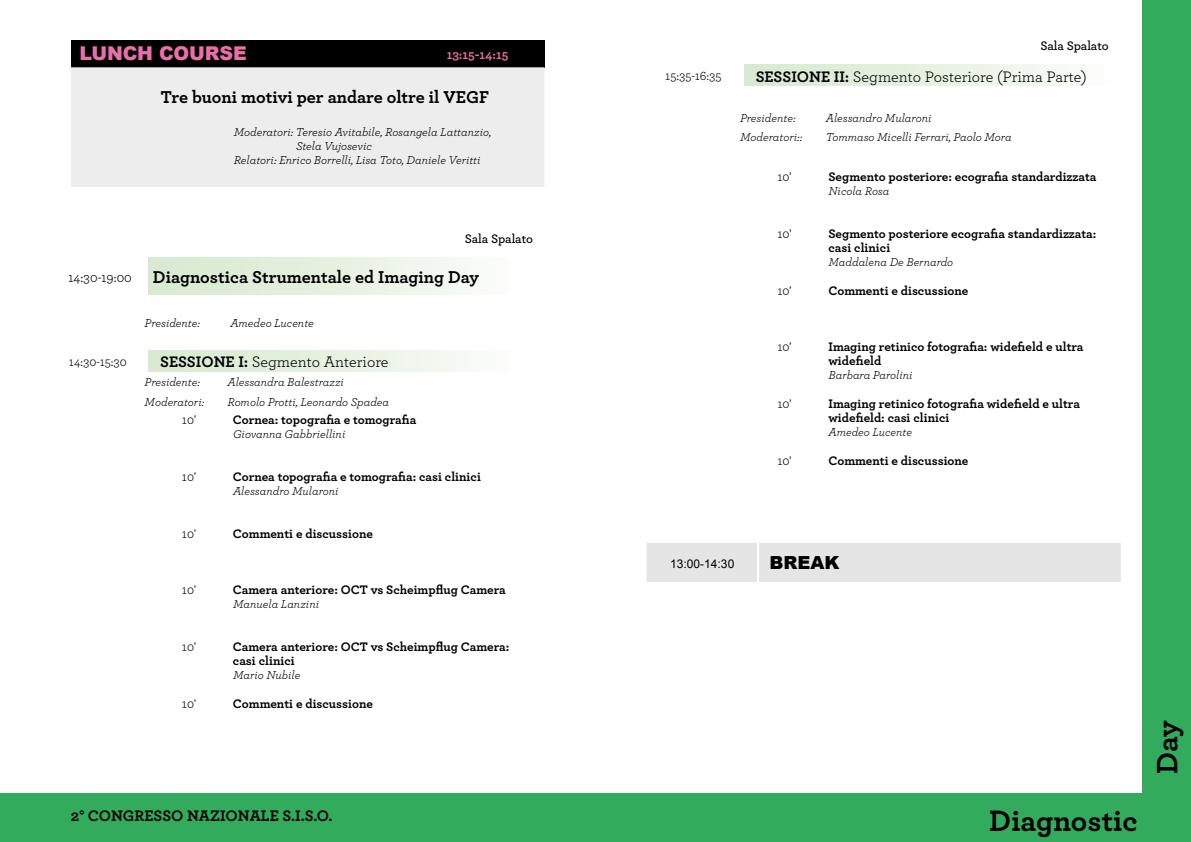
<style>
.page{position:relative;width:1191px;height:842px;background:#fff}
.page>*{position:absolute;margin:0;border:0;box-sizing:border-box;transform-origin:0 0}
.t1{font:700 31px "Archer";color:#000}
.t2{font:900 19px "Arial";letter-spacing:-.01em;color:#ea6ea7}
.t3{font:700 18px "Archer";color:#000}
.t4{font:900 18px "Arial";color:#000}
.t5{font:16px "Archer";color:#000}
.t6{font:700 16px "Archer";color:#000}
.t7{font:700 13px/14px "Archer";color:#000}
.t8{font:13px "Archer";color:#000}
.t9{font:600 13px "Archer";letter-spacing:-.01em;color:#000}
.t10{font:700 13px "Archer";color:#ea6ea7}
.t11{font:italic 12px "Archer";color:#000}
.t12{font:12px "Arial";color:#000}
.s1{font-weight:400;font-size:14px}
.s2{font-weight:700}
</style>
<div class="page">
<div style="left:1142px;top:0;width:49px;height:842px;background:#32ac5c"></div>
<div style="left:0;top:794px;width:1191px;height:48px;background:#32ac5c"></div>
<div style="left:149px;top:258px;width:375px;height:36px;background:linear-gradient(to right,#d6e8cd,#fbfdfb)"></div>
<div style="left:149px;top:350px;width:375px;height:21px;background:linear-gradient(to right,#d6e8cd,#fbfdfb)"></div>
<div style="left:71px;top:40px;width:335px;height:27px;background:#000"></div>
<div style="left:406px;top:40px;width:138px;height:27px;background:#000"></div>
<div style="left:71px;top:67px;width:473px;height:120px;background:#ededed"></div>
<div style="left:744px;top:65px;width:376px;height:21px;background:linear-gradient(to right,#d6e8cd,#fbfdfb)"></div>
<div style="left:646px;top:543px;width:474px;height:39px;background:#e5e5e5"></div>
<hr style="left:757px;top:543px;width:2px;height:39px;background:#fff">
<h2 class="t2" style="left:79px;top:40px;width:169px">LUNCH COURSE</h2>
<p class="t10" style="left:447px;top:44px;width:63px">13:15-14:15</p>
<h3 class="t3" style="left:161px;top:83px;width:330px">Tre buoni motivi per andare oltre il VEGF</h3>
<p class="t11" style="left:234px;top:124px;width:259px">Moderatori: Teresio Avitabile, Rosangela Lattanzio,</p>
<p class="t11" style="left:296px;top:138px;width:77px">Stela Vujosevic</p>
<p class="t11" style="left:234px;top:152px;width:248px">Relatori: Enrico Borrelli, Lisa Toto, Daniele Veritti</p>
<p class="t9" style="left:465px;top:229px;width:70px">Sala Spalato</p>
<h3 class="t3" style="left:68px;top:263px;width:412px"><span class="s1">14:30-19:00</span> Diagnostica Strumentale ed Imaging Day</h3>
<p class="t11" style="left:145px;top:315px;width:57px">Presidente:</p>
<p class="t11" style="left:230px;top:315px;width:85px">Amedeo Lucente</p>
<p class="t8" style="left:69px;top:352px;width:60px">14:30-15:30</p>
<p class="t5" style="left:160px;top:351px;width:230px"><span class="s2">SESSIONE I:</span> Segmento Anteriore</p>
<p class="t11" style="left:145px;top:373px;width:57px">Presidente:</p>
<p class="t11" style="left:227px;top:373px;width:118px">Alessandra Balestrazzi</p>
<p class="t11" style="left:145px;top:393px;width:61px">Moderatori:</p>
<p class="t11" style="left:227px;top:393px;width:163px">Romolo Protti, Leonardo Spadea</p>
<p class="t8" style="left:182px;top:411px;width:16px">10'</p>
<p class="t7" style="left:233px;top:412px;width:185px">Cornea: topografia e tomografia</p>
<p class="t11" style="left:233px;top:426px;width:114px">Giovanna Gabbriellini</p>
<p class="t8" style="left:182px;top:468px;width:16px">10'</p>
<p class="t7" style="left:233px;top:469px;width:249px">Cornea topografia e tomografia: casi clinici</p>
<p class="t11" style="left:233px;top:483px;width:107px">Alessandro Mularoni</p>
<p class="t8" style="left:182px;top:524px;width:16px">10'</p>
<p class="t7" style="left:233px;top:525px;width:141px">Commenti e discussione</p>
<p class="t8" style="left:182px;top:581px;width:16px">10'</p>
<p class="t7" style="left:233px;top:582px;width:274px">Camera anteriore: OCT vs Scheimpflug Camera</p>
<p class="t11" style="left:233px;top:596px;width:88px">Manuela Lanzini</p>
<p class="t8" style="left:182px;top:638px;width:16px">10'</p>
<p class="t7" style="left:233px;top:639px;width:278px">Camera anteriore: OCT vs Scheimpflug Camera: casi clinici</p>
<p class="t11" style="left:233px;top:666px;width:69px">Mario Nubile</p>
<p class="t8" style="left:182px;top:694px;width:16px">10'</p>
<p class="t7" style="left:233px;top:696px;width:141px">Commenti e discussione</p>
<p class="t9" style="left:1040px;top:36px;width:70px">Sala Spalato</p>
<p class="t8" style="left:665px;top:67px;width:58px">15:35-16:35</p>
<p class="t5" style="left:755px;top:65px;width:332px"><span class="s2">SESSIONE II:</span> Segmento Posteriore (Prima Parte)</p>
<p class="t11" style="left:740px;top:110px;width:57px">Presidente:</p>
<p class="t11" style="left:826px;top:110px;width:107px">Alessandro Mularoni</p>
<p class="t11" style="left:740px;top:128px;width:63px">Moderatori::</p>
<p class="t11" style="left:826px;top:128px;width:187px">Tommaso Micelli Ferrari, Paolo Mora</p>
<p class="t8" style="left:777px;top:168px;width:16px">10'</p>
<p class="t7" style="left:828px;top:169px;width:269px">Segmento posteriore: ecografia standardizzata</p>
<p class="t11" style="left:828px;top:183px;width:62px">Nicola Rosa</p>
<p class="t8" style="left:777px;top:225px;width:16px">10'</p>
<p class="t7" style="left:828px;top:226px;width:269px">Segmento posteriore ecografia standardizzata: casi clinici</p>
<p class="t11" style="left:828px;top:253px;width:126px">Maddalena De Bernardo</p>
<p class="t8" style="left:777px;top:281px;width:16px">10'</p>
<p class="t7" style="left:828px;top:282px;width:141px">Commenti e discussione</p>
<p class="t8" style="left:777px;top:338px;width:16px">10'</p>
<p class="t7" style="left:828px;top:339px;width:256px">Imaging retinico fotografia: widefield e ultra widefield</p>
<p class="t11" style="left:828px;top:367px;width:85px">Barbara Parolini</p>
<p class="t8" style="left:777px;top:395px;width:16px">10'</p>
<p class="t7" style="left:828px;top:396px;width:253px">Imaging retinico fotografia widefield e ultra widefield: casi clinici</p>
<p class="t11" style="left:828px;top:423px;width:85px">Amedeo Lucente</p>
<p class="t8" style="left:777px;top:451px;width:16px">10'</p>
<p class="t7" style="left:828px;top:453px;width:141px">Commenti e discussione</p>
<p class="t12" style="left:670px;top:556px;width:66px">13:00-14:30</p>
<h3 class="t4" style="left:769px;top:549px;width:72px">BREAK</h3>
<p class="t6" style="left:71px;top:803px;width:263px">2° CONGRESSO NAZIONALE S.I.S.O.</p>
<h1 class="t1" style="left:989px;top:796px;width:150px">Diagnostic</h1>
<h1 class="t1" style="left:1142px;top:774px;width:55px;rotate:-90deg">Day</h1>
</div>
